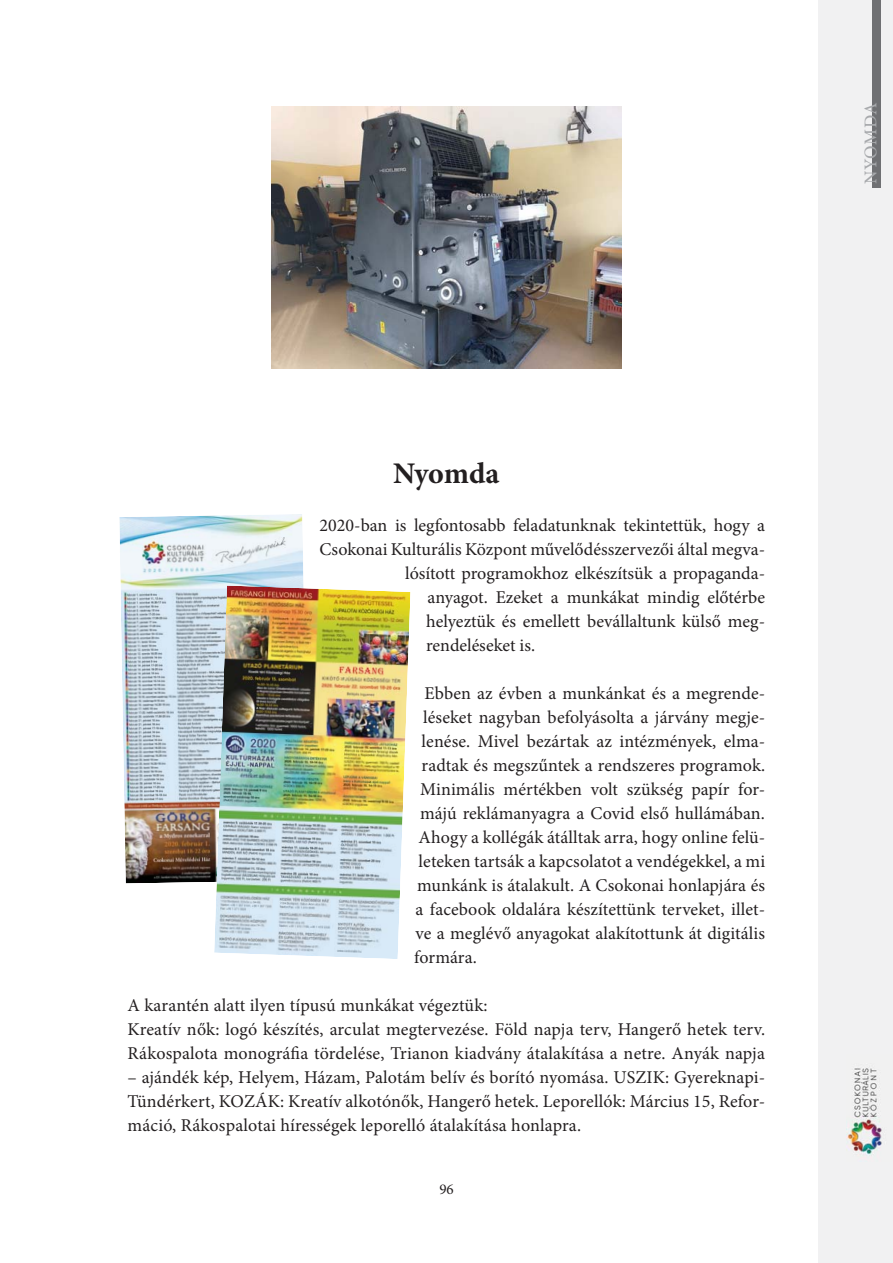
<style>
.page{position:relative;width:893px;height:1263px;background:#fff}
.page>*{position:absolute;margin:0;border:0;box-sizing:border-box;transform-origin:0 0}
.t1{font:700 30px "Minion Pro";letter-spacing:-.005em;color:#231f20}
.t2{font:18px/24px "Minion Pro";letter-spacing:.005em;color:#231f20}
.t3{font:500 18px "Minion Pro";letter-spacing:.015em;color:#a7a9ac}
.t4{font:15px "Minion Pro";color:#231f20}
</style>
<div class="page">
<div style="left:819px;top:0;width:74px;height:1263px;background:#f1f1f2"></div>
<div style="left:872px;top:0;width:8px;height:188px;background:#6f7073"></div>
<img style="left:846px;top:1068px;width:36px;height:87px">
<img style="left:272px;top:106px;width:350px;height:262px">
<img style="left:119px;top:514px;width:185px;height:370px">
<img style="left:214px;top:586px;width:196px;height:373px">
<p class="t3" style="left:860px;top:184px;width:83px;rotate:-90deg">NYOMDA</p>
<h1 class="t1" style="left:393px;top:461px;width:108px">Nyomda</h1>
<p class="t2" style="left:320px;top:515px;width:447px">2020-ban is legfontosabb feladatunknak tekintettük, hogy a</p>
<p class="t2" style="left:320px;top:539px;width:447px">Csokonai Kulturális Központ művelődésszervezői által megva-</p>
<p class="t2" style="left:405px;top:563px;width:361px">lósított programokhoz elkészítsük a propaganda-</p>
<p class="t2" style="left:428px;top:587px;width:339px">anyagot. Ezeket a munkákat mindig előtérbe</p>
<p class="t2" style="left:426px;top:611px;width:340px">helyeztük és emellett bevállaltunk külső meg-</p>
<p class="t2" style="left:426px;top:635px;width:110px">rendeléseket is.</p>
<p class="t2" style="left:425px;top:683px;width:342px">Ebben az évben a munkánkat és a megrende-</p>
<p class="t2" style="left:423px;top:707px;width:344px">léseket nagyban befolyásolta a járvány megje-</p>
<p class="t2" style="left:422px;top:731px;width:345px">lenése. Mivel bezártak az intézmények, elma-</p>
<p class="t2" style="left:422px;top:755px;width:345px">radtak és megszűntek a rendszeres programok.</p>
<p class="t2" style="left:420px;top:779px;width:347px">Minimális mértékben volt szükség papír for-</p>
<p class="t2" style="left:420px;top:803px;width:346px">májú reklámanyagra a Covid első hullámában.</p>
<p class="t2" style="left:419px;top:827px;width:348px">Ahogy a kollégák átálltak arra, hogy online felü-</p>
<p class="t2" style="left:419px;top:851px;width:348px">leteken tartsák a kapcsolatot a vendégekkel, a mi</p>
<p class="t2" style="left:417px;top:875px;width:349px">munkánk is átalakult. A Csokonai honlapjára és</p>
<p class="t2" style="left:416px;top:899px;width:351px">a facebook oldalára készítettünk terveket, illet-</p>
<p class="t2" style="left:416px;top:923px;width:351px">ve a meglévő anyagokat alakítottunk át digitális</p>
<p class="t2" style="left:414px;top:947px;width:64px">formára.</p>
<p class="t2" style="left:128px;top:995px;width:639px">A karantén alatt ilyen típusú munkákat végeztük:<br>Kreatív nők: logó készítés, arculat megtervezése. Föld napja terv, Hangerő hetek terv.<br>Rákospalota monográfia tördelése, Trianon kiadvány átalakítása a netre. Anyák napja</p>
<p class="t2" style="left:128px;top:1067px;width:639px;text-align:justify">– ajándék kép, Helyem, Házam, Palotám belív és borító nyomása. USZIK: Gyereknapi-Tündérkert, KOZÁK: Kreatív alkotónők, Hangerő hetek. Leporellók: Március 15, Refor&shy;máció, Rákospalotai hírességek leporelló átalakítása honlapra.</p>
<p class="t4" style="left:439px;top:1183px;width:16px">96</p>
</div>
